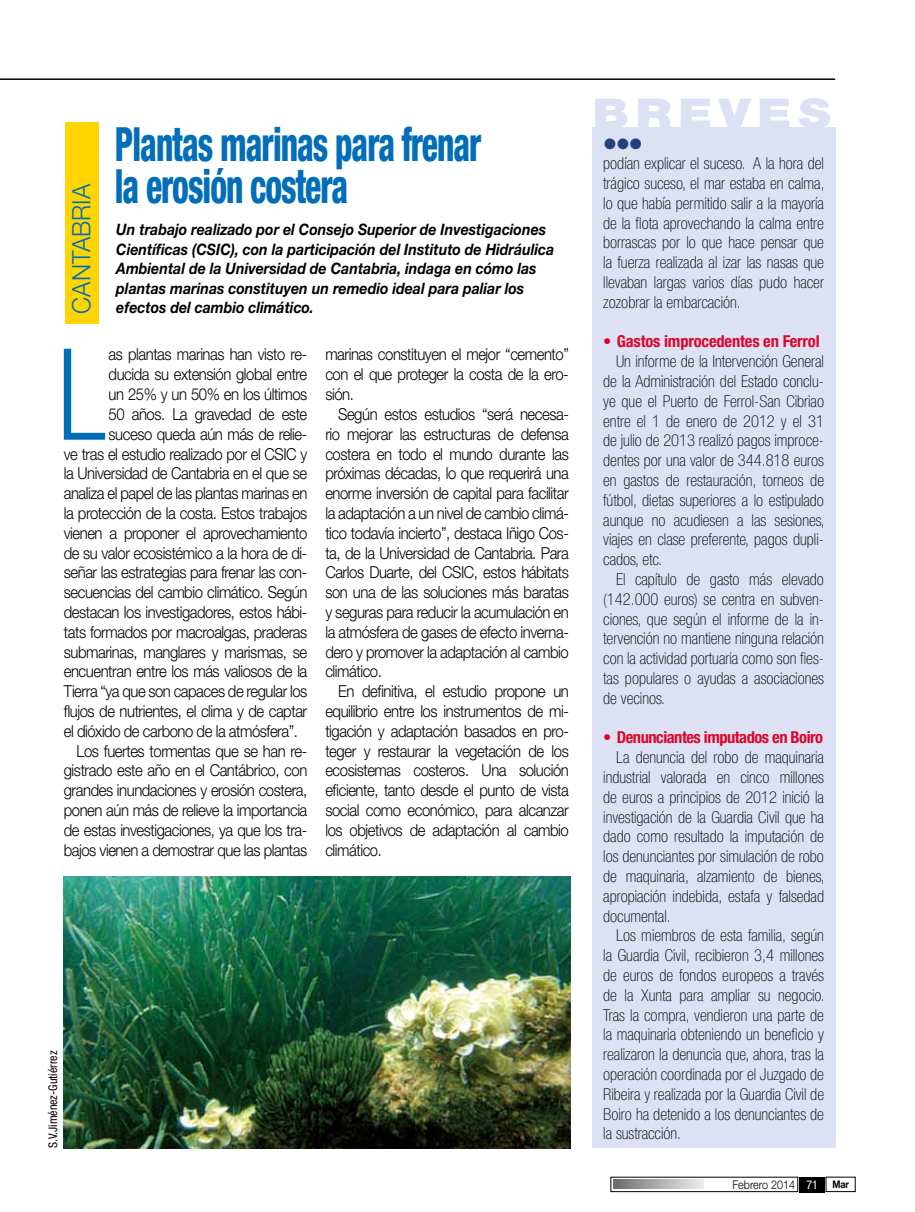
<style>
.page{position:relative;width:915px;height:1212px;background:#fff}
.page>*{position:absolute;margin:0;border:0;box-sizing:border-box;transform-origin:0 0}
.t1{font:300 condensed 127.35px "Helvetica Neue LT Std";color:#006eb8;scale:.9 1}
.t2{font:800 condensed 47.25px/42px "Helvetica Neue LT Std";letter-spacing:-.03em;color:#006eb8;scale:.71 1}
.t3{font:900 41.25px "Helvetica Neue LT Std";letter-spacing:.13em;color:#dce2f4;scale:1.19 1}
.t4{font:300 25.5px "Helvetica Neue LT Std";color:#006eb8;scale:.95 1}
.t5{font:300 16.5px/19.8px "Helvetica Neue LT Std";letter-spacing:-.03em;color:#000;text-align:justify;scale:.9 1}
.t6{font:100 condensed 16.5px/19.8px "Helvetica Neue LT Std";color:#000;text-align:justify}
.t7{font:700 condensed 16.5px "Helvetica Neue LT Std";letter-spacing:-.02em;color:#dd052b}
.t8{font:italic 700 15.75px/19.5px "Helvetica Neue LT Std";color:#000;scale:.9 1}
.t9{font:15px "Zapf Dingbats ITC";color:#24417e}
.t10{font:condensed 12px "Helvetica Neue LT Std";color:#000}
.t11{font:300 12px "Helvetica Neue LT Std";color:#000;scale:.9 1}
.t12{font:700 10.5px "Helvetica Neue LT Std";color:#000;scale:.85 1}
.s1{font-weight:400;font-stretch:condensed;font-size:12px;color:#fff}
</style>
<div class="page">
<div style="left:825px;top:1177px;width:30px;height:15px;border:1px solid #000"></div>
<div style="left:799px;top:1177px;width:25px;height:15px;background:#000"></div>
<div style="left:610px;top:1177px;width:187px;height:15px;border:1px solid #000"></div>
<svg style="left:613px;top:1180px;width:90px;height:9px"></svg>
<hr style="left:0;top:78px;width:834px;height:2px;background:#000">
<div style="left:65px;top:122px;width:34px;height:202px;background:#ffd500"></div>
<div style="left:592px;top:128px;width:243px;height:1020px;background:#dce2f4"></div>
<img style="left:63px;top:876px;width:507px;height:272px">
<h3 class="t4" style="left:66px;top:314px;width:138px;rotate:-90deg">Cantabria</h3>
<h2 class="t2" style="left:115px;top:122px;width:518px">Plantas marinas para frenar la erosión costera</h2>
<p class="t8" style="left:116px;top:220px;width:488px">Un trabajo realizado por el Consejo Superior de Investigaciones Científicas (CSIC), con la participación del Instituto de Hidráulica Ambiental de la Universidad de Cantabria, indaga en cómo las plantas marinas constituyen un remedio ideal para paliar los efectos del cambio climático.</p>
<h1 class="t1" style="left:57px;top:322px;width:56px">L</h1>
<p class="t5" style="left:108px;top:344px;width:222px">as plantas marinas han visto re-</p>
<p class="t5" style="left:108px;top:364px;width:222px">ducida su extensión global entre</p>
<p class="t5" style="left:108px;top:384px;width:222px">un 25% y un 50% en los últimos</p>
<p class="t5" style="left:108px;top:404px;width:222px">50 años. La gravedad de este</p>
<p class="t5" style="left:108px;top:424px;width:222px">suceso queda aún más de relie-</p>
<p class="t5" style="left:64px;top:443px;width:272px">ve tras el estudio realizado por el CSIC y</p>
<p class="t5" style="left:64px;top:463px;width:272px">la Universidad de Cantabria en el que se</p>
<p class="t5" style="left:64px;top:483px;width:272px">analiza el papel de las plantas marinas en</p>
<p class="t5" style="left:64px;top:503px;width:272px">la protección de la costa. Estos trabajos</p>
<p class="t5" style="left:64px;top:523px;width:272px">vienen a proponer el aprovechamiento</p>
<p class="t5" style="left:64px;top:542px;width:272px">de su valor ecosistémico a la hora de di-</p>
<p class="t5" style="left:64px;top:562px;width:272px">señar las estrategias para frenar las con-</p>
<p class="t5" style="left:64px;top:582px;width:272px">secuencias del cambio climático. Según</p>
<p class="t5" style="left:64px;top:602px;width:272px">destacan los investigadores, estos hábi-</p>
<p class="t5" style="left:64px;top:622px;width:272px">tats formados por macroalgas, praderas</p>
<p class="t5" style="left:64px;top:641px;width:272px">submarinas, manglares y marismas, se</p>
<p class="t5" style="left:64px;top:661px;width:272px">encuentran entre los más valiosos de la</p>
<p class="t5" style="left:64px;top:681px;width:272px">Tierra “ya que son capaces de regular los</p>
<p class="t5" style="left:64px;top:701px;width:272px">flujos de nutrientes, el clima y de captar</p>
<p class="t5" style="left:64px;top:721px;width:261px">el dióxido de carbono de la atmósfera”.</p>
<p class="t5" style="left:77px;top:740px;width:258px">Los fuertes tormentas que se han re-</p>
<p class="t5" style="left:64px;top:760px;width:272px">gistrado este año en el Cantábrico, con</p>
<p class="t5" style="left:64px;top:780px;width:272px">grandes inundaciones y erosión costera,</p>
<p class="t5" style="left:64px;top:800px;width:272px">ponen aún más de relieve la importancia</p>
<p class="t5" style="left:64px;top:820px;width:272px">de estas investigaciones, ya que los tra-</p>
<p class="t5" style="left:64px;top:839px;width:272px">bajos vienen a demostrar que las plantas</p>
<p class="t5" style="left:325px;top:344px;width:272px">marinas constituyen el mejor “cemento” con el que proteger la costa de la ero&shy;sión.</p>
<p class="t5" style="left:325px;top:404px;width:272px;text-indent:13px">Según estos estudios “será necesa&shy;rio mejorar las estructuras de defensa costera en todo el mundo durante las próximas décadas, lo que requerirá una enorme inversión de capital para facilitar la adaptación a un nivel de cambio climá&shy;tico todavía incierto”, destaca Iñigo Cos&shy;ta, de la Universidad de Cantabria. Para Carlos Duarte, del CSIC, estos hábitats son una de las soluciones más baratas y seguras para reducir la acumulación en la atmósfera de gases de efecto inverna&shy;dero y promover la adaptación al cambio climático.</p>
<p class="t5" style="left:325px;top:681px;width:272px;text-indent:13px">En definitiva, el estudio propone un equilibrio entre los instrumentos de mi&shy;tigación y adaptación basados en pro&shy;teger y restaurar la vegetación de los ecosistemas costeros. Una solución eficiente, tanto desde el punto de vista social como económico, para alcanzar los objetivos de adaptación al cambio climático.</p>
<p class="t10" style="left:46px;top:1148px;width:99px;rotate:-90deg">S.V.Jiménez-Gutiérrez</p>
<h3 class="t3" style="left:592px;top:89px;width:201px">BREVES</h3>
<p class="t9" style="left:604px;top:136px;width:39px">● ● ●</p>
<p class="t6" style="left:603px;top:153px;width:223px">podían explicar el suceso. A la hora del trágico suceso, el mar estaba en calma, lo que había permitido salir a la mayoría de la flota aprovechando la calma entre borrascas por lo que hace pensar que la fuerza realizada al izar las nasas que llevaban largas varios días pudo hacer zozobrar la embarcación.</p>
<p class="t7" style="left:603px;top:331px;width:218px">• Gastos improcedentes en Ferrol</p>
<p class="t6" style="left:603px;top:351px;width:223px;text-indent:13px">Un informe de la Intervención General de la Administración del Estado conclu&shy;ye que el Puerto de Ferrol-San Cibriao entre el 1 de enero de 2012 y el 31 de julio de 2013 realizó pagos improce&shy;dentes por una valor de 344.818 euros en gastos de restauración, torneos de fútbol, dietas superiores a lo estipulado aunque no acudiesen a las sesiones, viajes en clase preferente, pagos dupli&shy;cados, etc.</p>
<p class="t6" style="left:603px;top:569px;width:222px;text-indent:13px">El capítulo de gasto más elevado (142.000 euros) se centra en subven&shy;ciones, que según el informe de la in&shy;tervención no mantiene ninguna relación con la actividad portuaria como son fies&shy;tas populares o ayudas a asociaciones de vecinos.</p>
<p class="t7" style="left:603px;top:727px;width:221px">• Denunciantes imputados en Boiro</p>
<p class="t6" style="left:603px;top:747px;width:223px;text-indent:13px">La denuncia del robo de maquinaria industrial valorada en cinco millones de euros a principios de 2012 inició la investigación de la Guardia Civil que ha dado como resultado la imputación de los denunciantes por simulación de robo de maquinaria, alzamiento de bienes, apropiación indebida, estafa y falsedad documental.</p>
<p class="t6" style="left:603px;top:925px;width:223px;text-indent:13px">Los miembros de esta familia, según la Guardia Civil, recibieron 3,4 millones de euros de fondos europeos a través de la Xunta para ampliar su negocio.<br>Tras la compra, vendieron una parte de la maquinaria obteniendo un beneficio y realizaron la denuncia que, ahora, tras la operación coordinada por el Juzgado de Ribeira y realizada por la Guardia Civil de Boiro ha detenido a los denunciantes de la sustracción.</p>
<p class="t11" style="left:732px;top:1177px;width:71px">Febrero 2014</p>
<p class="t12" style="left:806px;top:1178px;width:52px"><span class="s1">71</span> Mar</p>
</div>
